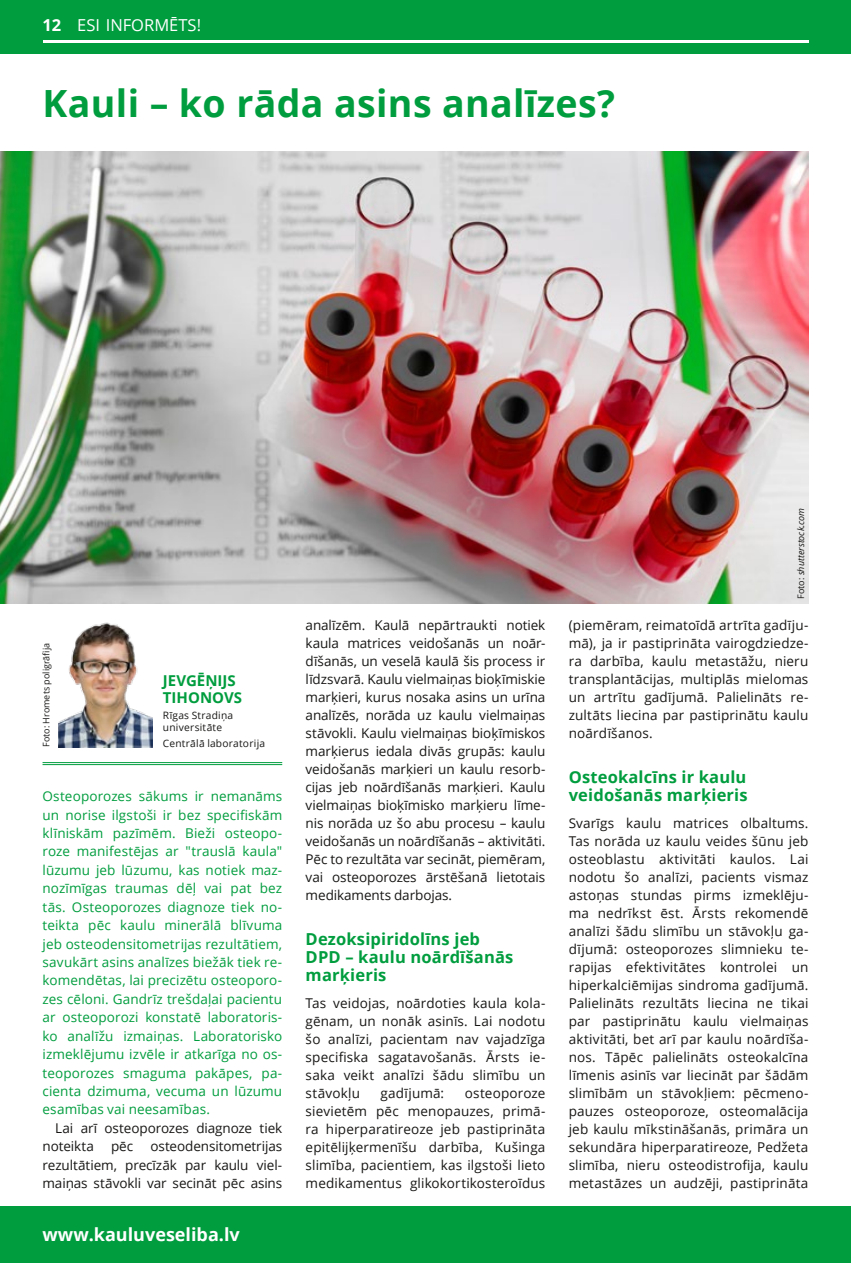
<style>
.page{position:relative;width:851px;height:1263px;background:#fff}
.page>*{position:absolute;margin:0;border:0;box-sizing:border-box;transform-origin:0 0}
.t1{font:700 37.5px "Open Sans";letter-spacing:.01em;color:#009d3e}
.t2{font:700 18px "Open Sans";color:#fff}
.t3{font:700 16.5px/18px "Open Sans";letter-spacing:.01em;color:#009d3e}
.t4{font:16.5px "Open Sans";color:#fff}
.t5{font:700 16.5px "Open Sans";color:#fff}
.t6{font:700 15px/17.2px "Open Sans";color:#009d3e}
.t7{font:13.5px/18px "Open Sans";letter-spacing:.01em;color:#181716;text-align:justify}
.t8{font:13.5px/18.5px "Open Sans";letter-spacing:.01em;color:#009d3e;text-align:justify}
.t9{font:10.2px/11.7px "Open Sans";letter-spacing:.02em;color:#181716}
.t10{font:9px "Open Sans";color:#181716}
.t11{font:italic 9px "Open Sans";color:#181716}
.s1{font-style:normal}
</style>
<div class="page">
<div style="left:0;top:1206px;width:850px;height:57px;background:#009d3e"></div>
<div style="left:0;top:0;width:850px;height:54px;background:#009d3e"></div>
<hr style="left:43px;top:41px;width:765px;height:2px;background:#fff">
<img style="left:59px;top:622px;width:93px;height:125px">
<hr style="left:43px;top:762px;width:239px;height:1px;background:#009d3e">
<hr style="left:43px;top:764px;width:239px;height:1px;background:#009d3e">
<img style="left:0;top:152px;width:808px;height:451px">
<p class="t5" style="left:43px;top:14px;width:20px">12</p>
<p class="t4" style="left:77px;top:14px;width:125px">ESI INFORMĒTS!</p>
<h1 class="t1" style="left:43px;top:77px;width:574px">Kauli – ko rāda asins analīzes?</h1>
<p class="t11" style="left:794px;top:599px;width:92px;rotate:-90deg"><span class="s1">Foto:</span> shutterstock.com</p>
<p class="t10" style="left:40px;top:747px;width:106px;rotate:-90deg">Foto: Hromets poligrāfija</p>
<p class="t6" style="left:163px;top:672px;width:81px">JEVGĒŅIJS<br>TIHONOVS</p>
<p class="t9" style="left:163px;top:710px;width:72px">Rīgas Stradiņa universitāte</p>
<p class="t9" style="left:163px;top:737px;width:104px">Centrālā laboratorija</p>
<p class="t8" style="left:43px;top:787px;width:241px">Osteoporozes sākums ir nemanāms un norise ilgstoši ir bez specifiskām klīniskām pazīmēm. Bieži osteopo&shy;roze manifestējas ar "trauslā kaula" lūzumu jeb lūzumu, kas notiek maz&shy;nozīmīgas traumas dēļ vai pat bez tās. Osteoporozes diagnoze tiek no&shy;teikta pēc kaulu minerālā blīvuma jeb osteodensitometrijas rezultātiem, savukārt asins analīzes biežāk tiek re&shy;komendētas, lai precizētu osteoporo&shy;zes cēloni. Gandrīz trešdaļai pacientu ar osteoporozi konstatē laboratoris&shy;ko analīžu izmaiņas. Laboratorisko izmeklējumu izvēle ir atkarīga no os&shy;teoporozes smaguma pakāpes, pa&shy;cienta dzimuma, vecuma un lūzumu esamības vai neesamības.</p>
<p class="t7" style="left:43px;top:1118px;width:241px;line-height:18.5px;text-indent:13px">Lai arī osteoporozes diagnoze tiek noteikta</p>
<p class="t7" style="left:43px;top:1137px;width:241px;line-height:18.5px;text-indent:108px">osteodensitometrijas rezultātiem, precīzāk par kaulu viel&shy;maiņas stāvokli var secināt pēc asins</p>
<p class="t7" style="left:111px;top:1137px;width:24px">pēc</p>
<h2 class="t2" style="left:43px;top:1222px;width:199px">www.kauluveseliba.lv</h2>
<p class="t7" style="left:305px;top:616px;width:241px">analīzēm. Kaulā nepārtraukti notiek kaula matrices veidošanās un noār&shy;dīšanās, un veselā kaulā šis process ir līdzsvarā. Kaulu vielmaiņas bioķīmiskie marķieri, kurus nosaka asins un urīna analīzēs, norāda uz kaulu vielmaiņas stāvokli. Kaulu vielmaiņas bioķīmiskos marķierus iedala divās grupās: kaulu veidošanās marķieri un kaulu resorb&shy;cijas jeb noārdīšanās marķieri. Kaulu vielmaiņas bioķīmisko marķieru līme&shy;nis norāda uz šo abu procesu – kaulu veidošanās un noārdīšanās – aktivitāti.<br>Pēc to rezultāta var secināt, piemēram, vai osteoporozes ārstēšanā lietotais medikaments darbojas.</p>
<p class="t3" style="left:305px;top:930px;width:209px">Dezoksipiridolīns jeb<br>DPD – kaulu noārdīšanās marķieris</p>
<p class="t7" style="left:305px;top:994px;width:241px">Tas veidojas, noārdoties kaula kola&shy;gēnam, un nonāk asinīs. Lai nodotu šo analīzi, pacientam nav vajadzīga specifiska sagatavošanās. Ārsts ie&shy;saka veikt analīzi šādu slimību un stāvokļu</p>
<p class="t7" style="left:380px;top:1084px;width:65px">gadījumā:</p>
<p class="t7" style="left:305px;top:1084px;width:241px;text-indent:159px">osteoporoze sievietēm pēc menopauzes, primā&shy;ra hiperparatireoze jeb pastiprināta epitēlijķermenīšu darbība, Kušinga slimība, pacientiem, kas ilgstoši lieto medikamentus glikokortikosteroīdus</p>
<p class="t7" style="left:568px;top:616px;width:241px">(piemēram, reimatoīdā artrīta gadīju&shy;mā), ja ir pastiprināta vairogdziedze&shy;ra darbība, kaulu metastāžu, nieru transplantācijas, multiplās mielomas un artrītu gadījumā. Palielināts re&shy;zultāts liecina par pastiprinātu kaulu noārdīšanos.</p>
<p class="t3" style="left:568px;top:768px;width:180px">Osteokalcīns ir kaulu veidošanās marķieris</p>
<p class="t7" style="left:568px;top:814px;width:241px">Svarīgs kaulu matrices olbaltums.<br>Tas norāda uz kaulu veides šūnu jeb osteoblastu aktivitāti kaulos. Lai nodotu šo analīzi, pacients vismaz astoņas stundas pirms izmeklēju&shy;ma nedrīkst ēst. Ārsts rekomendē analīzi šādu slimību un stāvokļu ga&shy;dījumā: osteoporozes slimnieku te&shy;rapijas efektivitātes kontrolei un hiperkalciēmijas sindroma gadījumā.<br>Palielināts rezultāts liecina ne tikai par pastiprinātu kaulu vielmaiņas aktivitāti, bet arī par kaulu noārdīša&shy;nos. Tāpēc palielināts osteokalcīna līmenis asinīs var liecināt par šādām slimībām un stāvokļiem: pēcmeno&shy;pauzes osteoporoze, osteomalācija jeb kaulu mīkstināšanās, primāra un sekundāra hiperparatireoze, Pedžeta slimība, nieru osteodistrofija, kaulu metastāzes un audzēji, pastiprināta</p>
</div>
